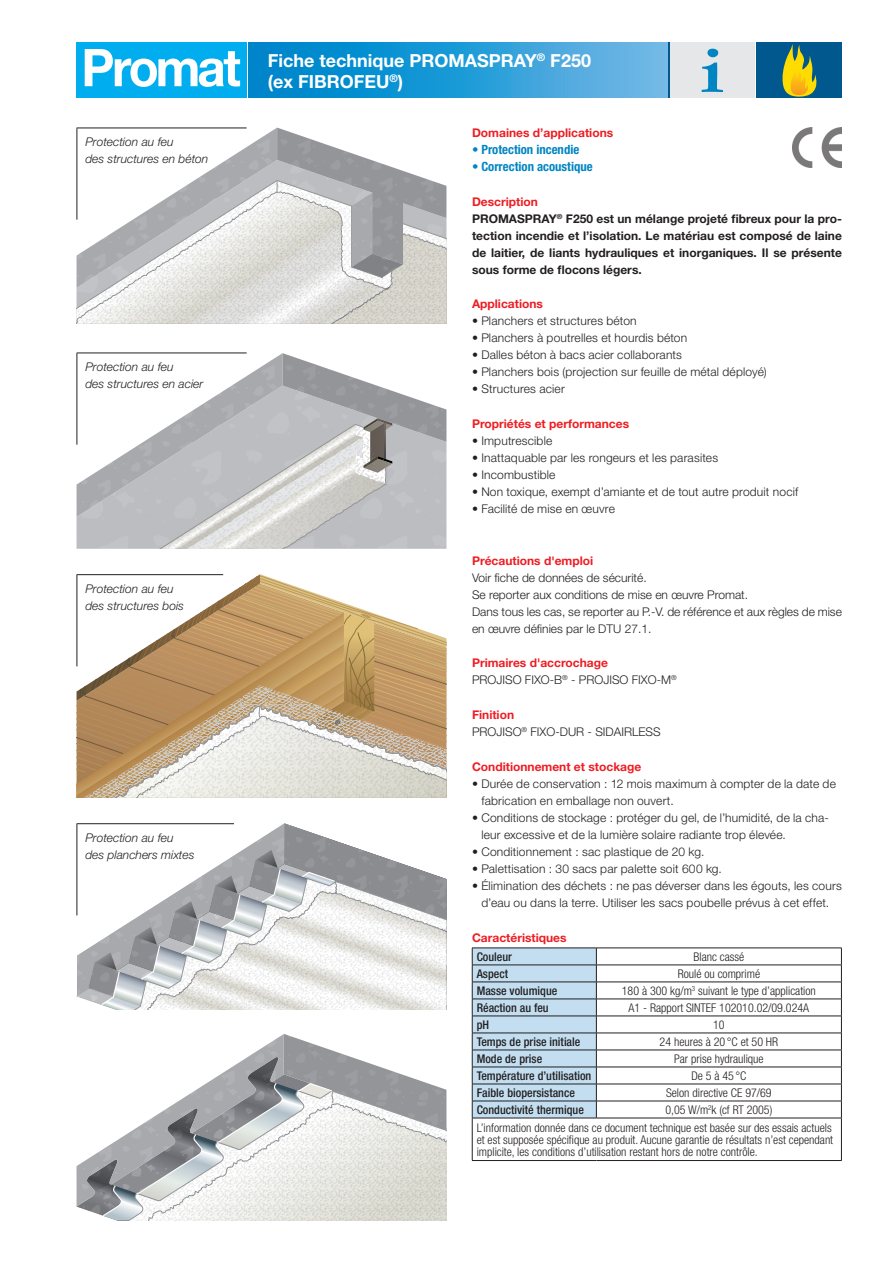
<style>
.page{position:relative;width:893px;height:1263px;background:#fff}
.page>*{position:absolute;margin:0;border:0;box-sizing:border-box;transform-origin:0 0}
.t1{font:700 67.5px "Garamond";color:#0085c2;scale:1.25 1}
.Headline{font:700 18px "Helvetica Neue";color:#fff}
.Données_techniques{font:700 condensed 12.75px "Helvetica Neue";color:#0085c2}
.p_tabulé{font:300 12px/17px "Helvetica Neue";letter-spacing:.015em;color:#231f20}
.t2{font:300 condensed 12px/12px "Helvetica Neue";color:#231f20}
.Bod_noir{font:700 12px/17px "Helvetica Neue";color:#231f20;text-align:justify}
.Bold_rouge{font:700 12px "Helvetica Neue";color:#ee1d23}
.t3{font:500 condensed 12px "Helvetica Neue";color:#231f20}
.t4{font:italic 300 12px/17px "Helvetica Neue";color:#231f20}
</style>
<div class="page">
<div style="left:77px;top:43px;width:170px;height:55px;background:#00aeef"></div>
<svg style="left:85px;top:49px;width:155px;height:38px"></svg>
<div style="left:670px;top:43px;width:85px;height:55px;background:#e6e7e9"></div>
<hr style="left:668px;top:43px;width:2px;height:55px;background:#00588e">
<img style="left:792px;top:128px;width:50px;height:40px">
<div style="left:757px;top:43px;width:85px;height:55px;background:#00588e"></div>
<svg style="left:782px;top:44px;width:35px;height:53px"></svg>
<svg style="left:249px;top:43px;width:419px;height:55px;background:#299cd7"></svg>
<svg style="left:77px;top:353px;width:369px;height:196px"></svg>
<hr style="left:77px;top:353px;width:170px;height:1px;background:#231f20">
<hr style="left:77px;top:353px;width:1px;height:92px;background:#231f20">
<svg style="left:77px;top:823px;width:369px;height:187px"></svg>
<svg style="left:77px;top:1034px;width:369px;height:186px"></svg>
<hr style="left:77px;top:823px;width:157px;height:1px;background:#231f20">
<hr style="left:77px;top:824px;width:1px;height:91px;background:#231f20">
<svg style="left:77px;top:574px;width:369px;height:224px"></svg>
<hr style="left:77px;top:574px;width:146px;height:1px;background:#231f20">
<hr style="left:77px;top:575px;width:1px;height:91px;background:#231f20">
<svg style="left:77px;top:128px;width:369px;height:196px"></svg>
<hr style="left:77px;top:128px;width:170px;height:1px;background:#231f20">
<hr style="left:77px;top:128px;width:1px;height:92px;background:#231f20">
<hr style="left:596px;top:948px;width:246px;height:1px;background:#231f20">
<hr style="left:596px;top:965px;width:246px;height:1px;background:#231f20">
<hr style="left:596px;top:982px;width:246px;height:1px;background:#231f20">
<hr style="left:596px;top:999px;width:246px;height:1px;background:#231f20">
<hr style="left:596px;top:1016px;width:246px;height:1px;background:#231f20">
<hr style="left:596px;top:1033px;width:246px;height:1px;background:#231f20">
<hr style="left:596px;top:1050px;width:246px;height:1px;background:#231f20">
<hr style="left:596px;top:1067px;width:246px;height:1px;background:#231f20">
<hr style="left:596px;top:1084px;width:246px;height:1px;background:#231f20">
<hr style="left:596px;top:1101px;width:246px;height:1px;background:#231f20">
<svg style="left:472px;top:948px;width:125px;height:170px;background:#b4cdde"></svg>
<svg style="left:841px;top:948px;width:1px;height:170px"></svg>
<hr style="left:472px;top:1118px;width:124px;height:1px;background:#231f20">
<hr style="left:472px;top:1118px;width:1px;height:42px;background:#231f20">
<hr style="left:596px;top:1118px;width:246px;height:1px;background:#231f20">
<hr style="left:841px;top:1118px;width:1px;height:42px;background:#231f20">
<hr style="left:472px;top:1160px;width:124px;height:1px;background:#231f20">
<hr style="left:596px;top:1160px;width:246px;height:1px;background:#231f20">
<p class="t4" style="left:85px;top:133px;width:124px">Protection au feu<br>des structures en béton</p>
<p class="t4" style="left:85px;top:358px;width:119px">Protection au feu<br>des structures en acier</p>
<p class="t4" style="left:85px;top:580px;width:100px">Protection au feu des structures bois</p>
<p class="t4" style="left:85px;top:829px;width:111px">Protection au feu des planchers mixtes</p>
<p class="Headline" style="left:268px;top:49px;width:325px">Fiche technique PROMASPRAY<sup>®</sup> F250</p>
<p class="Headline" style="left:268px;top:70px;width:137px">(ex FIBROFEU<sup>®</sup>)</p>
<p class="Bold_rouge" style="left:472px;top:125px;width:143px">Domaines d’applications</p>
<p class="Données_techniques" style="left:472px;top:142px;width:109px">• Protection incendie</p>
<p class="Données_techniques" style="left:472px;top:159px;width:122px">• Correction acoustique</p>
<p class="t1" style="left:700px;top:31px;width:20px">i</p>
<p class="Bold_rouge" style="left:472px;top:194px;width:67px">Description</p>
<p class="Bod_noir" style="left:472px;top:210px;width:371px">PROMASPRAY<sup>®</sup> F250 est un mélange projeté fibreux pour la pro&shy;tection incendie et l’isolation. Le matériau est composé de laine de laitier, de liants hydrauliques et inorganiques. Il se présente sous forme de flocons légers.</p>
<p class="Bold_rouge" style="left:472px;top:297px;width:73px">Applications</p>
<p class="p_tabulé" style="left:472px;top:312px;width:166px">• Planchers et structures béton</p>
<p class="p_tabulé" style="left:472px;top:329px;width:217px">• Planchers à poutrelles et hourdis béton</p>
<p class="p_tabulé" style="left:472px;top:346px;width:211px">• Dalles béton à bacs acier collaborants</p>
<p class="p_tabulé" style="left:472px;top:363px;width:296px">• Planchers bois (projection sur feuille de métal déployé)</p>
<p class="p_tabulé" style="left:472px;top:380px;width:94px">• Structures acier</p>
<p class="Bold_rouge" style="left:472px;top:416px;width:159px">Propriétés et performances</p>
<p class="p_tabulé" style="left:472px;top:432px;width:82px">• Imputrescible</p>
<p class="p_tabulé" style="left:472px;top:449px;width:248px">• Inattaquable par les rongeurs et les parasites</p>
<p class="p_tabulé" style="left:472px;top:466px;width:85px">• Incombustible</p>
<p class="p_tabulé" style="left:472px;top:483px;width:328px">• Non toxique, exempt d’amiante et de tout autre produit nocif</p>
<p class="p_tabulé" style="left:472px;top:500px;width:145px">• Facilité de mise en œuvre</p>
<p class="Bold_rouge" style="left:472px;top:553px;width:123px">Précautions d'emploi</p>
<p class="p_tabulé" style="left:472px;top:569px;width:176px">Voir fiche de données de sécurité.</p>
<p class="p_tabulé" style="left:472px;top:586px;width:278px">Se reporter aux conditions de mise en œuvre Promat.</p>
<p class="p_tabulé" style="left:472px;top:603px;width:371px">Dans tous les cas, se reporter au P.-V. de référence et aux règles de mise en œuvre définies par le DTU 27.1.</p>
<p class="Bold_rouge" style="left:472px;top:656px;width:137px">Primaires d'accrochage</p>
<p class="p_tabulé" style="left:472px;top:671px;width:206px">PROJISO FIXO-B<sup>®</sup> - PROJISO FIXO-M<sup>®</sup></p>
<p class="Bold_rouge" style="left:472px;top:708px;width:44px">Finition</p>
<p class="p_tabulé" style="left:472px;top:723px;width:190px">PROJISO<sup>®</sup> FIXO-DUR - SIDAIRLESS</p>
<p class="Bold_rouge" style="left:472px;top:759px;width:171px">Conditionnement et stockage</p>
<p class="p_tabulé" style="left:481px;top:775px;width:356px;text-indent:-9px">• Durée de conservation : 12 mois maximum à compter de la date de fabrication en emballage non ouvert.</p>
<p class="p_tabulé" style="left:481px;top:809px;width:349px;text-indent:-9px">• Conditions de stockage : protéger du gel, de l’humidité, de la cha&shy;leur excessive et de la lumière solaire radiante trop élevée.</p>
<p class="p_tabulé" style="left:472px;top:843px;width:234px">• Conditionnement : sac plastique de 20 kg.</p>
<p class="p_tabulé" style="left:472px;top:860px;width:251px">• Palettisation : 30 sacs par palette soit 600 kg.</p>
<p class="p_tabulé" style="left:472px;top:877px;width:371px;text-align:center">• Élimination des déchets : ne pas déverser dans les égouts, les cours d’eau ou dans la terre. Utiliser les sacs poubelle prévus à cet effet.</p>
<p class="Bold_rouge" style="left:472px;top:930px;width:96px">Caractéristiques</p>
<p class="t3" style="left:477px;top:950px;width:37px">Couleur</p>
<p class="t2" style="left:693px;top:951px;width:52px">Blanc cassé</p>
<p class="t3" style="left:477px;top:967px;width:33px">Aspect</p>
<p class="t2" style="left:678px;top:968px;width:84px">Roulé ou comprimé</p>
<p class="t3" style="left:477px;top:984px;width:82px">Masse volumique</p>
<p class="t2" style="left:622px;top:985px;width:196px">180 à 300 kg/m<sup>3</sup> suivant le type d’application</p>
<p class="t3" style="left:477px;top:1001px;width:73px">Réaction au feu</p>
<p class="t2" style="left:629px;top:1002px;width:182px">A1 - Rapport SINTEF 102010.02/09.024A</p>
<p class="t3" style="left:477px;top:1018px;width:14px">pH</p>
<p class="t2" style="left:713px;top:1019px;width:13px">10</p>
<p class="t3" style="left:477px;top:1035px;width:105px">Temps de prise initiale</p>
<p class="t2" style="left:660px;top:1036px;width:120px">24 heures à 20 °C et 50 HR</p>
<p class="t3" style="left:477px;top:1052px;width:67px">Mode de prise</p>
<p class="t2" style="left:674px;top:1053px;width:91px">Par prise hydraulique</p>
<p class="t3" style="left:477px;top:1069px;width:116px">Température d’utilisation</p>
<p class="t2" style="left:691px;top:1070px;width:57px">De 5 à 45 °C</p>
<p class="t3" style="left:477px;top:1086px;width:100px">Faible biopersistance</p>
<p class="t2" style="left:666px;top:1087px;width:107px">Selon directive CE 97/69</p>
<p class="t3" style="left:477px;top:1103px;width:109px">Conductivité thermique</p>
<p class="t2" style="left:665px;top:1104px;width:108px">0,05 W/m<sup>2</sup>k (cf RT 2005)</p>
<p class="t2" style="left:477px;top:1122px;width:358px">L’information donnée dans ce document technique est basée sur des essais actuels et est supposée spécifique au produit. Aucune garantie de résultats n’est cependant implicite, les conditions d’utilisation restant hors de notre contrôle.</p>
</div>
